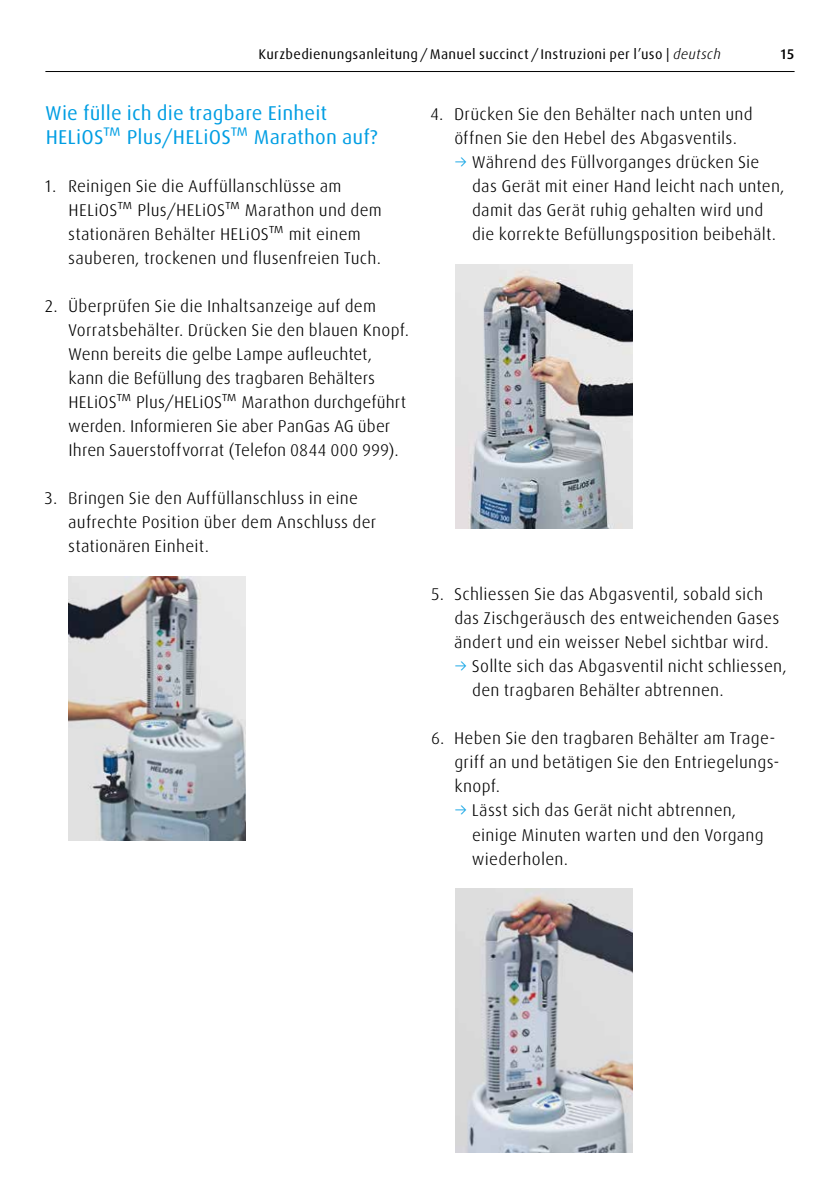
<style>
.page{position:relative;width:840px;height:1191px;background:#fff}
.page>*{position:absolute;margin:0;border:0;box-sizing:border-box;transform-origin:0 0}
.t1{font:20px/24px "Linde Dax Global";letter-spacing:.005em;color:#009ee3}
.t2{font:300 17px/24px "Linde Dax Global";letter-spacing:.01em;color:#000}
.t3{font:14px "Linde Dax Global";letter-spacing:.02em;color:#000}
.t4{font:500 14px "Linde Dax Global";color:#000}
.s1{font-weight:300;font-style:italic}
.s2{color:#009ee3}
</style>
<div class="page">
<hr style="left:45px;top:71px;width:749px;height:1px;background:#000">
<img style="left:455px;top:264px;width:177px;height:264px">
<img style="left:455px;top:888px;width:177px;height:264px">
<img style="left:68px;top:576px;width:177px;height:264px">
<p class="t3" style="left:258px;top:46px;width:463px">Kurzbedienungsanleitung/Manuel succinct/Instruzioni per l’uso | <span class="s1">deutsch</span></p>
<p class="t4" style="left:779px;top:46px;width:16px">15</p>
<p class="t1" style="left:45px;top:101px;width:334px">Wie fülle ich die tragbare Einheit<br>HELiOS™ Plus/HELiOS™ Marathon auf?</p>
<p class="t2" style="left:68px;top:174px;width:315px;text-indent:-24px">1. Reinigen Sie die Auffüllanschlüsse am HELiOS™ Plus/HELiOS™ Marathon und dem stationären Behälter HELiOS™ mit einem sauberen, trockenen und flusenfreien Tuch.</p>
<p class="t2" style="left:68px;top:294px;width:339px;text-indent:-24px">2. Überprüfen Sie die Inhaltsanzeige auf dem Vorratsbehälter. Drücken Sie den blauen Knopf.<br>Wenn bereits die gelbe Lampe aufleuchtet, kann die Befüllung des tragbaren Behälters HELiOS™ Plus/HELiOS™ Marathon durchgeführt werden. Informieren Sie aber PanGas AG über Ihren Sauerstoffvorrat (Telefon 0844 000 999).</p>
<p class="t2" style="left:68px;top:486px;width:309px;text-indent:-24px">3. Bringen Sie den Auffüllanschluss in eine aufrechte Position über dem Anschluss der stationären Einheit.</p>
<p class="t2" style="left:430px;top:102px;width:324px;text-align:center">4. Drücken Sie den Behälter nach unten und öffnen Sie den Hebel des Abgasventils.</p>
<p class="t2" style="left:472px;top:150px;width:314px;text-indent:-18px"><span class="s2">→</span> Während des Füllvorganges drücken Sie das Gerät mit einer Hand leicht nach unten, damit das Gerät ruhig gehalten wird und die korrekte Befüllungsposition beibehält.</p>
<p class="t2" style="left:454px;top:582px;width:326px;text-indent:-23px">5. Schliessen Sie das Abgasventil, sobald sich das Zischgeräusch des entweichenden Gases ändert und ein weisser Nebel sichtbar wird.</p>
<p class="t2" style="left:472px;top:654px;width:316px;text-indent:-18px"><span class="s2">→</span> Sollte sich das Abgasventil nicht schliessen, den tragbaren Behälter abtrennen.</p>
<p class="t2" style="left:454px;top:726px;width:326px;text-indent:-23px">6. Heben Sie den tragbaren Behälter am Trage&shy;griff an und betätigen Sie den Entriegelungs&shy;knopf.</p>
<p class="t2" style="left:471px;top:798px;width:293px;text-indent:-18px"><span class="s2">→</span> Lässt sich das Gerät nicht abtrennen, einige Minuten warten und den Vorgang wiederholen.</p>
</div>
